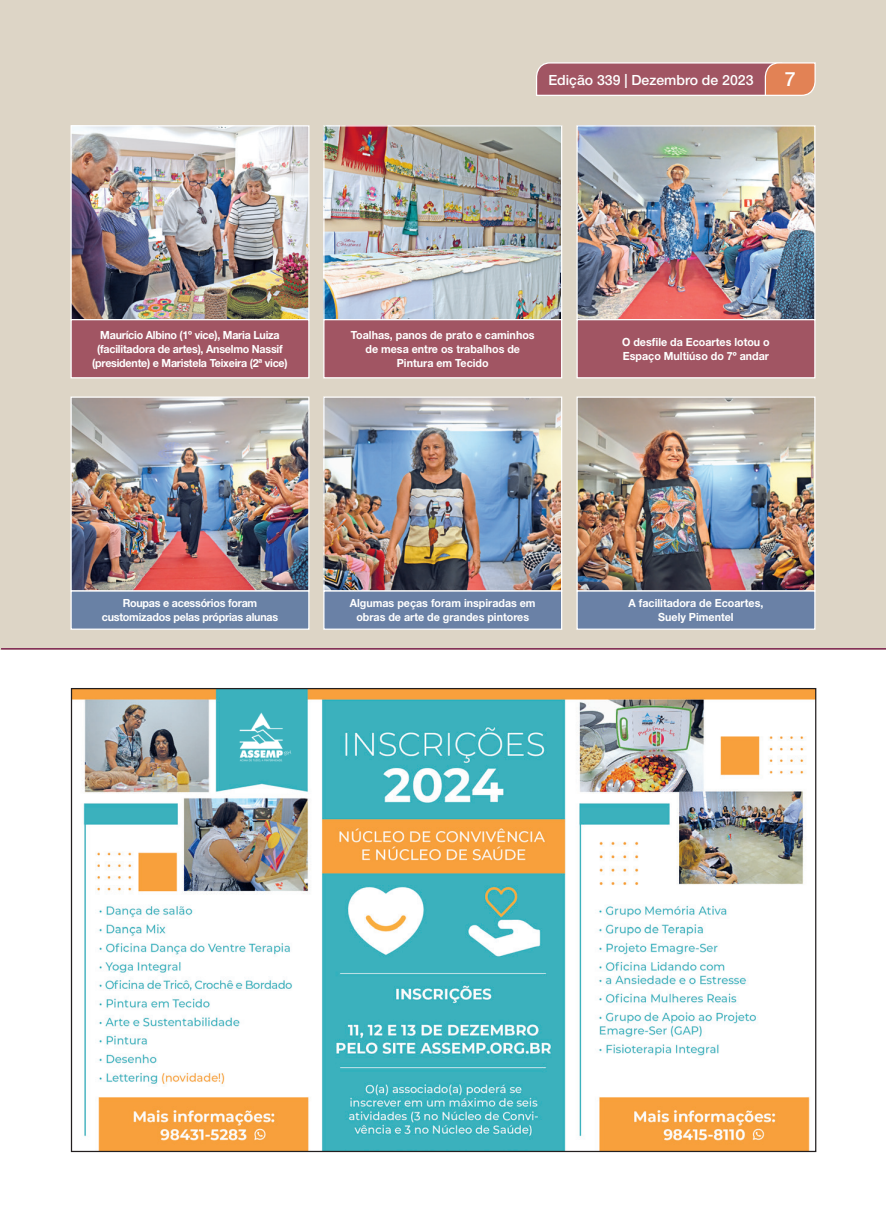
<style>
.page{position:relative;width:886px;height:1223px;background:#fff}
.page>*{position:absolute;margin:0;border:0;box-sizing:border-box;transform-origin:0 0}
.t1{font:500 19.62px "Helvetica Neue LT Std";color:#fff}
.t2{font:500 14px "Helvetica Neue LT Std";color:#fff}
.t3{font:700 11.25px/13.8px "Helvetica Neue LT Std";color:#fff;text-align:center;scale:.95 1}
.t4{font:700 11.25px/13.8px "Helvetica Neue LT Std";letter-spacing:-.02em;color:#fff;text-align:center;scale:.95 1}
</style>
<div class="page">
<div style="left:0;top:0;width:886px;height:649px;background:#ddd5c6"></div>
<svg style="left:536px;top:62px;width:280px;height:34px;background:#b36c6f"></svg>
<img style="left:73px;top:690px;width:741px;height:460px">
<img style="left:72px;top:127px;width:235px;height:191px">
<div style="left:70px;top:125px;width:239px;height:195px;border:1px solid #fff"></div>
<img style="left:72px;top:398px;width:235px;height:191px">
<div style="left:70px;top:396px;width:239px;height:195px;border:1px solid #fff"></div>
<img style="left:325px;top:127px;width:235px;height:191px">
<div style="left:323px;top:125px;width:239px;height:195px;border:1px solid #fff"></div>
<img style="left:325px;top:398px;width:235px;height:191px">
<div style="left:323px;top:396px;width:239px;height:195px;border:1px solid #fff"></div>
<img style="left:578px;top:127px;width:235px;height:191px">
<div style="left:576px;top:125px;width:239px;height:195px;border:1px solid #fff"></div>
<img style="left:578px;top:398px;width:235px;height:191px">
<div style="left:576px;top:396px;width:239px;height:195px;border:1px solid #fff"></div>
<svg style="left:70px;top:318px;width:240px;height:61px;background:#a65f6b"></svg>
<svg style="left:70px;top:589px;width:240px;height:41px;background:#778aaa"></svg>
<svg style="left:323px;top:318px;width:240px;height:61px;background:#a6606d"></svg>
<svg style="left:323px;top:589px;width:240px;height:41px;background:#768aab"></svg>
<svg style="left:576px;top:318px;width:240px;height:61px;background:#a75f6c"></svg>
<svg style="left:576px;top:589px;width:240px;height:41px;background:#7589aa"></svg>
<hr style="left:1px;top:648px;width:885px;height:1px;background:#6b0339">
<img style="left:225px;top:708px;width:81px;height:57px">
<p class="t2" style="left:548px;top:72px;width:207px">Edição 339 | Dezembro de 2023</p>
<p class="t1" style="left:785px;top:68px;width:12px">7</p>
<p class="t4" style="left:92px;top:328px;width:207px">Maurício Albino (1º vice), Maria Luiza (facilitadora de artes), Anselmo Nassif (presidente) e Maristela Teixeira (2ª vice)</p>
<p class="t3" style="left:351px;top:328px;width:195px">Toalhas, panos de prato e caminhos de mesa entre os trabalhos de<br>Pintura em Tecido</p>
<p class="t3" style="left:622px;top:335px;width:157px;text-align:left">O desfile da Ecoartes lotou o<br>Espaço Multiúso do 7º andar</p>
<p class="t4" style="left:102px;top:596px;width:187px">Roupas e acessórios foram customizados pelas próprias alunas</p>
<p class="t3" style="left:350px;top:596px;width:197px">Algumas peças foram inspiradas em obras de arte de grandes pintores</p>
<p class="t3" style="left:629px;top:596px;width:143px">A facilitadora de Ecoartes,<br>Suely Pimentel</p>
</div>
